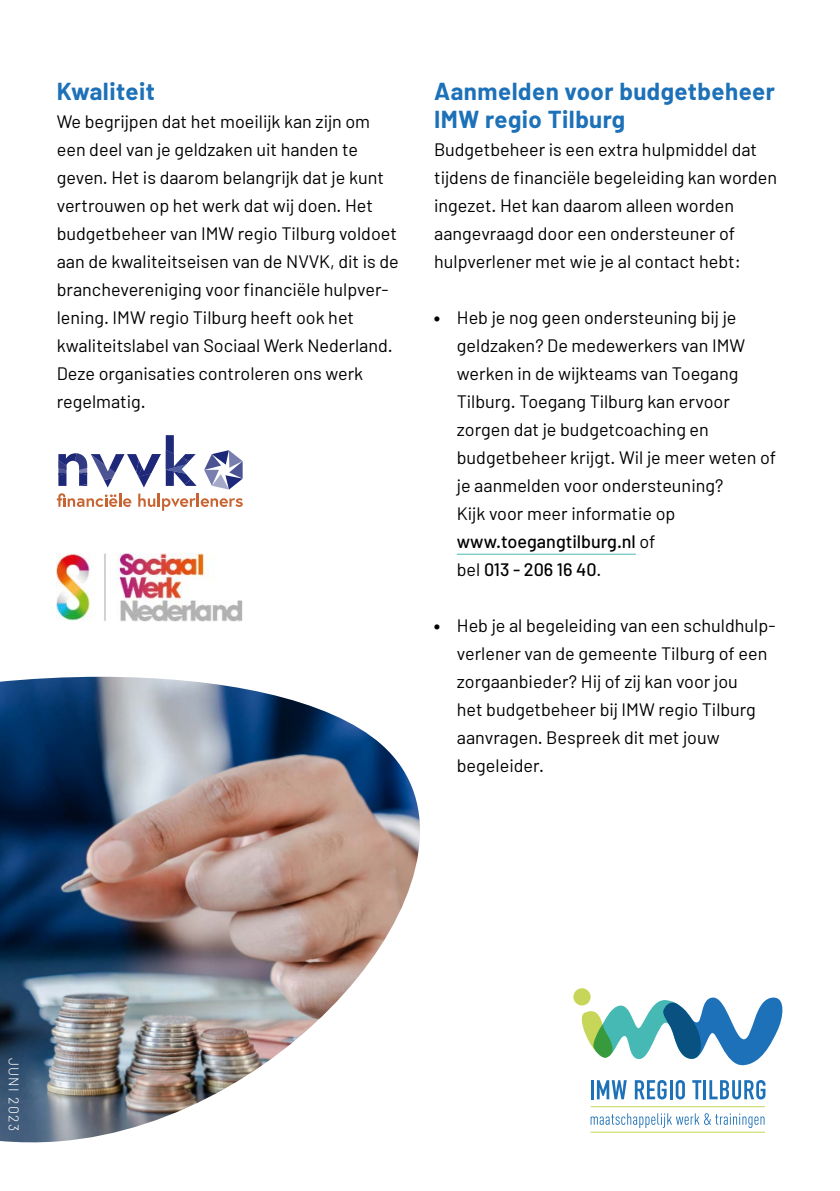
<style>
.page{position:relative;width:840px;height:1191px;background:#fff}
.page>*{position:absolute;margin:0;border:0;box-sizing:border-box;transform-origin:0 0}
.t1{font:700 24px/28px "Barlow";letter-spacing:.02em;color:#1d71b8}
.t2{font:18px/28px "Barlow";color:#000}
.t3{font:300 14px "Barlow";letter-spacing:.09em;color:#fff}
.s1{font-weight:900}
.s2{font-weight:500}
</style>
<div class="page">
<svg style="left:590px;top:1113px;width:174px;height:15px"></svg>
<hr style="left:590px;top:1080px;width:3px;height:19px;background:#1d71b8">
<svg style="left:596px;top:1080px;width:30px;height:19px"></svg>
<svg style="left:634px;top:1080px;width:32px;height:19px"></svg>
<hr style="left:669px;top:1080px;width:3px;height:19px;background:#1d71b8">
<svg style="left:675px;top:1080px;width:9px;height:19px"></svg>
<svg style="left:692px;top:1080px;width:73px;height:19px"></svg>
<div style="left:573px;top:988px;width:17px;height:17px;background:#c7d658;border-radius:50%"></div>
<svg style="left:575px;top:997px;width:208px;height:69px"></svg>
<hr style="left:590px;top:1106px;width:174px;height:1px;background:#c7d658">
<hr style="left:590px;top:1131px;width:174px;height:1px;background:#c7d658">
<hr style="left:456px;top:554px;width:179px;height:1px;background:#47b9b4">
<svg style="left:57px;top:435px;width:186px;height:76px"></svg>
<img style="left:57px;top:553px;width:186px;height:68px">
<img style="left:0;top:677px;width:420px;height:465px">
<h1 class="t1" style="left:57px;top:77px;width:100px">Kwaliteit</h1>
<p class="t2" style="left:57px;top:107px;width:343px">We begrijpen dat het moeilijk kan zijn om een deel van je geldzaken uit handen te geven. Het is daarom belangrijk dat je kunt vertrouwen op het werk dat wij doen. Het budgetbeheer van IMW regio Tilburg voldoet aan de kwaliteitseisen van de NVVK, dit is de branchevereniging voor financiële hulpver&shy;lening. IMW regio Tilburg heeft ook het kwaliteitslabel van Sociaal Werk Nederland.<br>Deze organisaties controleren ons werk regelmatig.</p>
<h1 class="t1" style="left:434px;top:77px;width:342px">Aanmelden voor budgetbeheer<br>IMW regio Tilburg</h1>
<p class="t2" style="left:434px;top:135px;width:344px">Budgetbeheer is een extra hulpmiddel dat tijdens de financiële begeleiding kan worden ingezet. Het kan daarom alleen worden aangevraagd door een ondersteuner of hulpverlener met wie je al contact hebt:</p>
<p class="t2" style="left:456px;top:303px;width:321px;text-indent:-23px"><span class="s1">•</span> Heb je nog geen ondersteuning bij je geldzaken? De medewerkers van IMW werken in de wijkteams van Toegang<br>Tilburg. Toegang Tilburg kan ervoor zorgen dat je budgetcoaching en budgetbeheer krijgt. Wil je meer weten of je aanmelden voor ondersteuning?<br>Kijk voor meer informatie op <span class="s2">www.toegangtilburg.nl</span> of<br>bel <span class="s2">013 - 206 16 40</span>.</p>
<p class="t2" style="left:456px;top:611px;width:320px;text-indent:-23px"><span class="s1">•</span> Heb je al begeleiding van een schuldhulp&shy;verlener van de gemeente Tilburg of een zorgaanbieder? Hij of zij kan voor jou<br>het budgetbeheer bij IMW regio Tilburg aanvragen. Bespreek dit met jouw begeleider.</p>
<p class="t3" style="left:22px;top:1057px;width:74px;rotate:90deg">JUNI 2023</p>
</div>
